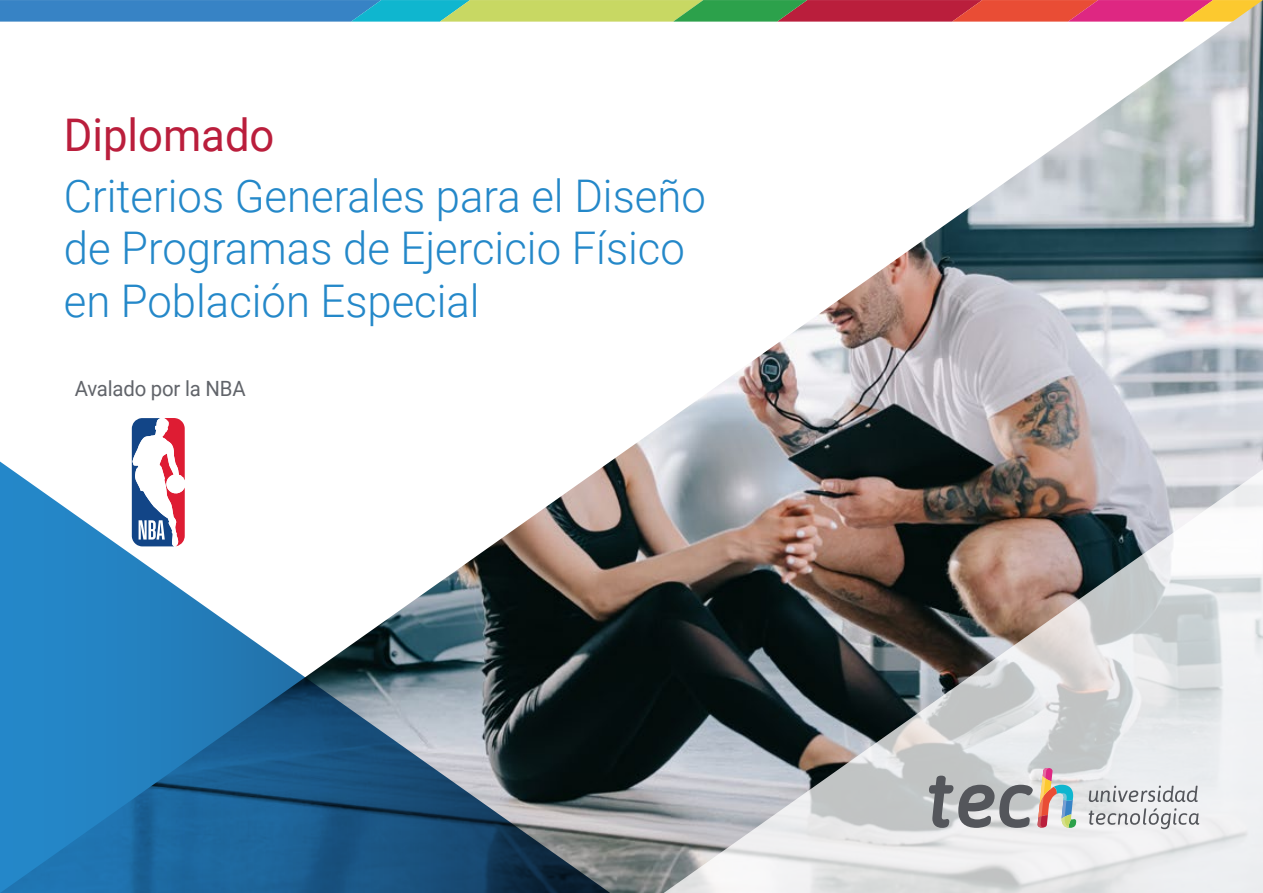
<style>
.page{position:relative;width:1263px;height:893px;background:#fff}
.page>*{position:absolute;margin:0;border:0;box-sizing:border-box;transform-origin:0 0}
.t1{font:300 45px/52.5px "Roboto";color:#2488c9}
.t2{font:45px "Roboto";color:#ba1e3c}
.t3{font:21px "Roboto";letter-spacing:-.01em;color:#61646a}
</style>
<div class="page">
<img style="left:0;top:0;width:1263px;height:454px">
<svg style="left:0;top:446px;width:640px;height:447px"></svg>
<svg style="left:634px;top:454px;width:629px;height:439px;background:#9e9b9a"></svg>
<svg style="left:929px;top:768px;width:147px;height:60px;background:#adabab"></svg>
<svg style="left:1089px;top:786px;width:109px;height:16px;background:#bfc1c4"></svg>
<svg style="left:1089px;top:808px;width:110px;height:21px"></svg>
<svg style="left:132px;top:418px;width:53px;height:128px"></svg>
<p class="t2" style="left:64px;top:103px;width:212px">Diplomado</p>
<p class="t1" style="left:64px;top:168px;width:643px">Criterios Generales para el Diseño de Programas de Ejercicio Físico en Población Especial</p>
<p class="t3" style="left:75px;top:374px;width:172px">Avalado por la NBA</p>
</div>
